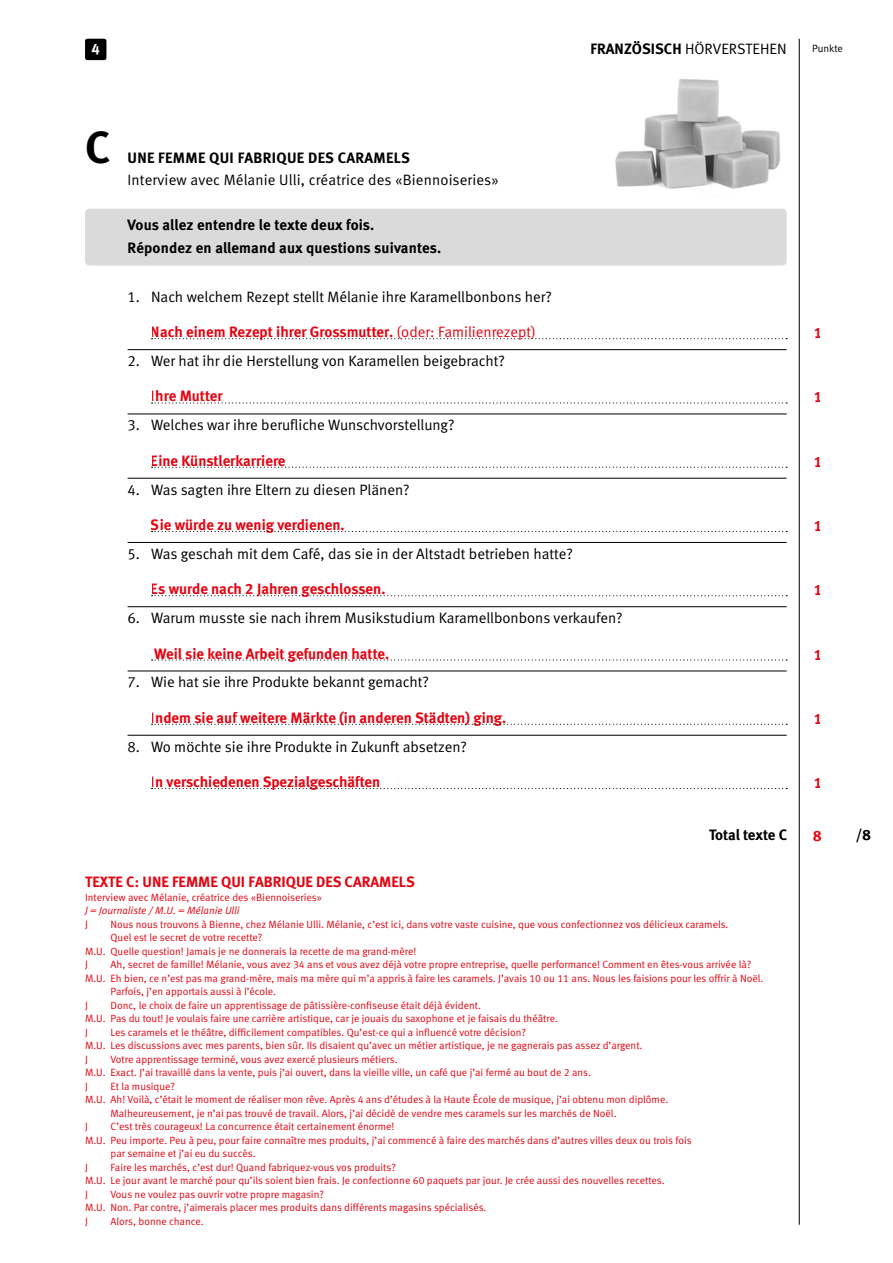
<style>
.page{position:relative;width:893px;height:1263px;background:#fff}
.page>*{position:absolute;margin:0;border:0;box-sizing:border-box;transform-origin:0 0}
.Titel_01_ohne_Linie{font:45px "Meta Bold LF";color:#000}
.Titel_03{font:15px "Meta Normal LF";color:#000}
.t1{font:15px "Meta Bold LF";color:#e30613}
.Titel_01_ohne_Linie-2{font:15px/22.5px "Meta Normal LF";color:#000}
.Titel_01_ohne_Linie-3{font:15px/22.5px "Meta Bold LF";letter-spacing:.01em;color:#000}
.Text_mit_Linie_unten{font:15px "Meta Bold LF";letter-spacing:-.01em;color:#000}
.t2{font:15px "Meta Bold LF";color:#fff}
.t3{font:10.5px/13.5px "Meta Normal LF";color:#e30613}
.t4{font:italic 10.5px "Meta Normal LF";color:#e30613}
.t5{font:10.5px "Meta Normal LF";letter-spacing:-.005em;color:#000}
.s1{font-family:"Meta Bold LF"}
.s2{font-family:"Meta Normal LF"}
</style>
<div class="page">
<div style="left:85px;top:39px;width:21px;height:21px;background:#000;border-radius:2px"></div>
<hr style="left:799px;top:39px;width:1px;height:1186px;background:#000">
<img style="left:615px;top:79px;width:166px;height:110px">
<div style="left:85px;top:209px;width:702px;height:57px;background:#dadada;border-radius:4px"></div>
<hr style="left:128px;top:349px;width:659px;height:1px;background:#000">
<hr style="left:128px;top:414px;width:659px;height:1px;background:#000">
<hr style="left:128px;top:478px;width:659px;height:1px;background:#000">
<hr style="left:128px;top:542px;width:659px;height:1px;background:#000">
<hr style="left:128px;top:606px;width:659px;height:1px;background:#000">
<hr style="left:128px;top:671px;width:659px;height:1px;background:#000">
<hr style="left:128px;top:735px;width:659px;height:1px;background:#000">
<svg style="left:152px;top:338px;width:635px;height:1px"></svg>
<svg style="left:152px;top:402px;width:635px;height:1px"></svg>
<svg style="left:152px;top:467px;width:635px;height:1px"></svg>
<svg style="left:152px;top:531px;width:635px;height:1px"></svg>
<svg style="left:152px;top:595px;width:635px;height:1px"></svg>
<svg style="left:152px;top:659px;width:635px;height:1px"></svg>
<svg style="left:152px;top:724px;width:635px;height:1px"></svg>
<svg style="left:152px;top:788px;width:635px;height:1px"></svg>
<p class="Titel_01_ohne_Linie-2" style="left:591px;top:38px;width:198px"><span class="s1">FRANZÖSISCH</span> HÖRVERSTEHEN</p>
<h2 class="t2" style="left:91px;top:40px;width:10px">4</h2>
<p class="t5" style="left:812px;top:43px;width:32px">Punkte</p>
<p class="Titel_01_ohne_Linie" style="left:85px;top:120px;width:27px">C</p>
<p class="Titel_01_ohne_Linie-2" style="left:128px;top:146px;width:373px"><span class="s1">UNE FEMME QUI FABRIQUE DES CARAMELS<br></span>Interview avec Mélanie Ulli, créatrice des «Biennoiseries»</p>
<p class="Titel_01_ohne_Linie-3" style="left:128px;top:213px;width:315px">Vous allez entendre le texte deux fois.<br>Répondez en allemand aux questions suivantes.</p>
<p class="Titel_01_ohne_Linie-2" style="left:128px;top:285px;width:426px">1. Nach welchem Rezept stellt Mélanie ihre Karamellbonbons her?</p>
<h2 class="t1" style="left:151px;top:323px;width:386px">Nach einem Rezept ihrer Grossmutter. <span class="s2">(oder: Familienrezept)</span></h2>
<p class="Titel_03" style="left:128px;top:352px;width:379px">2. Wer hat ihr die Herstellung von Karamellen beigebracht?</p>
<h2 class="t1" style="left:151px;top:387px;width:73px">Ihre Mutter</h2>
<p class="Titel_03" style="left:128px;top:416px;width:328px">3. Welches war ihre berufliche Wunschvorstellung?</p>
<h2 class="t1" style="left:151px;top:451px;width:136px">Eine Künstlerkarriere</h2>
<p class="Titel_03" style="left:128px;top:481px;width:284px">4. Was sagten ihre Eltern zu diesen Plänen?</p>
<h2 class="t1" style="left:151px;top:516px;width:195px">Sie würde zu wenig verdienen.</h2>
<p class="Titel_03" style="left:128px;top:545px;width:447px">5. Was geschah mit dem Café, das sie in der Altstadt betrieben hatte?</p>
<h2 class="t1" style="left:151px;top:580px;width:236px">Es wurde nach 2 Jahren geschlossen.</h2>
<p class="Titel_03" style="left:128px;top:609px;width:497px">6. Warum musste sie nach ihrem Musikstudium Karamellbonbons verkaufen?</p>
<h2 class="t1" style="left:154px;top:645px;width:237px">Weil sie keine Arbeit gefunden hatte.</h2>
<p class="Titel_03" style="left:128px;top:673px;width:303px">7. Wie hat sie ihre Produkte bekannt gemacht?</p>
<h2 class="t1" style="left:151px;top:708px;width:357px">Indem sie auf weitere Märkte (in anderen Städten) ging.</h2>
<p class="Titel_03" style="left:128px;top:738px;width:341px">8. Wo möchte sie ihre Produkte in Zukunft absetzen?</p>
<h2 class="t1" style="left:151px;top:772px;width:231px">In verschiedenen Spezialgeschäften</h2>
<h2 class="t1" style="left:813px;top:324px;width:10px">1</h2>
<h2 class="t1" style="left:813px;top:388px;width:10px">1</h2>
<h2 class="t1" style="left:813px;top:452px;width:10px">1</h2>
<h2 class="t1" style="left:813px;top:517px;width:10px">1</h2>
<h2 class="t1" style="left:813px;top:581px;width:10px">1</h2>
<h2 class="t1" style="left:813px;top:646px;width:10px">1</h2>
<h2 class="t1" style="left:813px;top:710px;width:10px">1</h2>
<h2 class="t1" style="left:813px;top:774px;width:10px">1</h2>
<p class="Text_mit_Linie_unten" style="left:709px;top:826px;width:80px">Total texte C</p>
<p class="Text_mit_Linie_unten" style="left:856px;top:826px;width:16px">/8</p>
<h2 class="t1" style="left:813px;top:827px;width:10px">8</h2>
<h2 class="t1" style="left:85px;top:873px;width:331px">TEXTE C: UNE FEMME QUI FABRIQUE DES CARAMELS</h2>
<p class="t3" style="left:85px;top:890px;width:238px">Interview avec Mélanie, créatrice des «Biennoiseries»</p>
<p class="t4" style="left:85px;top:905px;width:156px">J = Journaliste / M.U. = Mélanie Ulli</p>
<p class="t3" style="left:85px;top:917px;width:4px">J</p>
<p class="t3" style="left:111px;top:917px;width:619px">Nous nous trouvons à Bienne, chez Mélanie Ulli. Mélanie, c’est ici, dans votre vaste cuisine, que vous confectionnez vos délicieux caramels.</p>
<p class="t3" style="left:111px;top:931px;width:153px">Quel est le secret de votre recette?</p>
<p class="t3" style="left:85px;top:944px;width:333px">M.U. Quelle question! Jamais je ne donnerais la recette de ma grand-mère!</p>
<p class="t3" style="left:85px;top:958px;width:4px">J</p>
<p class="t3" style="left:111px;top:958px;width:642px">Ah, secret de famille! Mélanie, vous avez 34 ans et vous avez déjà votre propre entreprise, quelle performance! Comment en êtes-vous arrivée là?</p>
<p class="t3" style="left:85px;top:971px;width:680px">M.U. Eh bien, ce n’est pas ma grand-mère, mais ma mère qui m’a appris à faire les caramels. J’avais 10 ou 11 ans. Nous les faisions pour les offrir à Noël.</p>
<p class="t3" style="left:111px;top:985px;width:167px">Parfois, j’en apportais aussi à l’école.</p>
<p class="t3" style="left:85px;top:998px;width:4px">J</p>
<p class="t3" style="left:85px;top:998px;width:474px;text-indent:26px">Donc, le choix de faire un apprentissage de pâtissière-confiseuse était déjà évident.<br>M.U. Pas du tout! Je voulais faire une carrière artistique, car je jouais du saxophone et je faisais du théâtre.<br>J</p>
<p class="t3" style="left:85px;top:1025px;width:559px;text-indent:26px">Les caramels et le théâtre, difficilement compatibles. Qu’est-ce qui a influencé votre décision?<br>M.U. Les discussions avec mes parents, bien sûr. Ils disaient qu’avec un métier artistique, je ne gagnerais pas assez d’argent.<br>J</p>
<p class="t3" style="left:85px;top:1052px;width:507px;text-indent:26px">Votre apprentissage terminé, vous avez exercé plusieurs métiers.<br>M.U. Exact. J’ai travaillé dans la vente, puis j’ai ouvert, dans la vieille ville, un café que j’ai fermé au bout de 2 ans.<br>J</p>
<p class="t3" style="left:111px;top:1079px;width:66px">Et la musique?</p>
<p class="t3" style="left:85px;top:1093px;width:585px">M.U. Ah! Voilà, c’était le moment de réaliser mon rêve. Après 4 ans d’études à la Haute École de musique, j’ai obtenu mon diplôme.</p>
<p class="t3" style="left:111px;top:1106px;width:507px">Malheureusement, je n’ai pas trouvé de travail. Alors, j’ai décidé de vendre mes caramels sur les marchés de Noël.</p>
<p class="t3" style="left:85px;top:1120px;width:4px">J</p>
<p class="t3" style="left:111px;top:1120px;width:286px">C’est très courageux! La concurrence était certainement énorme!</p>
<p class="t3" style="left:85px;top:1133px;width:608px">M.U. Peu importe. Peu à peu, pour faire connaître mes produits, j’ai commencé à faire des marchés dans d’autres villes deux ou trois fois</p>
<p class="t3" style="left:111px;top:1147px;width:147px">par semaine et j’ai eu du succès.</p>
<p class="t3" style="left:85px;top:1160px;width:4px">J</p>
<p class="t3" style="left:85px;top:1160px;width:581px;text-indent:26px">Faire les marchés, c’est dur! Quand fabriquez-vous vos produits?<br>M.U. Le jour avant le marché pour qu’ils soient bien frais. Je confectionne 60 paquets par jour. Je crée aussi des nouvelles recettes.<br>J</p>
<p class="t3" style="left:85px;top:1187px;width:403px;text-indent:26px">Vous ne voulez pas ouvrir votre propre magasin?<br>M.U. Non. Par contre, j’aimerais placer mes produits dans différents magasins spécialisés.<br>J</p>
<p class="t3" style="left:111px;top:1214px;width:95px">Alors, bonne chance.</p>
</div>
